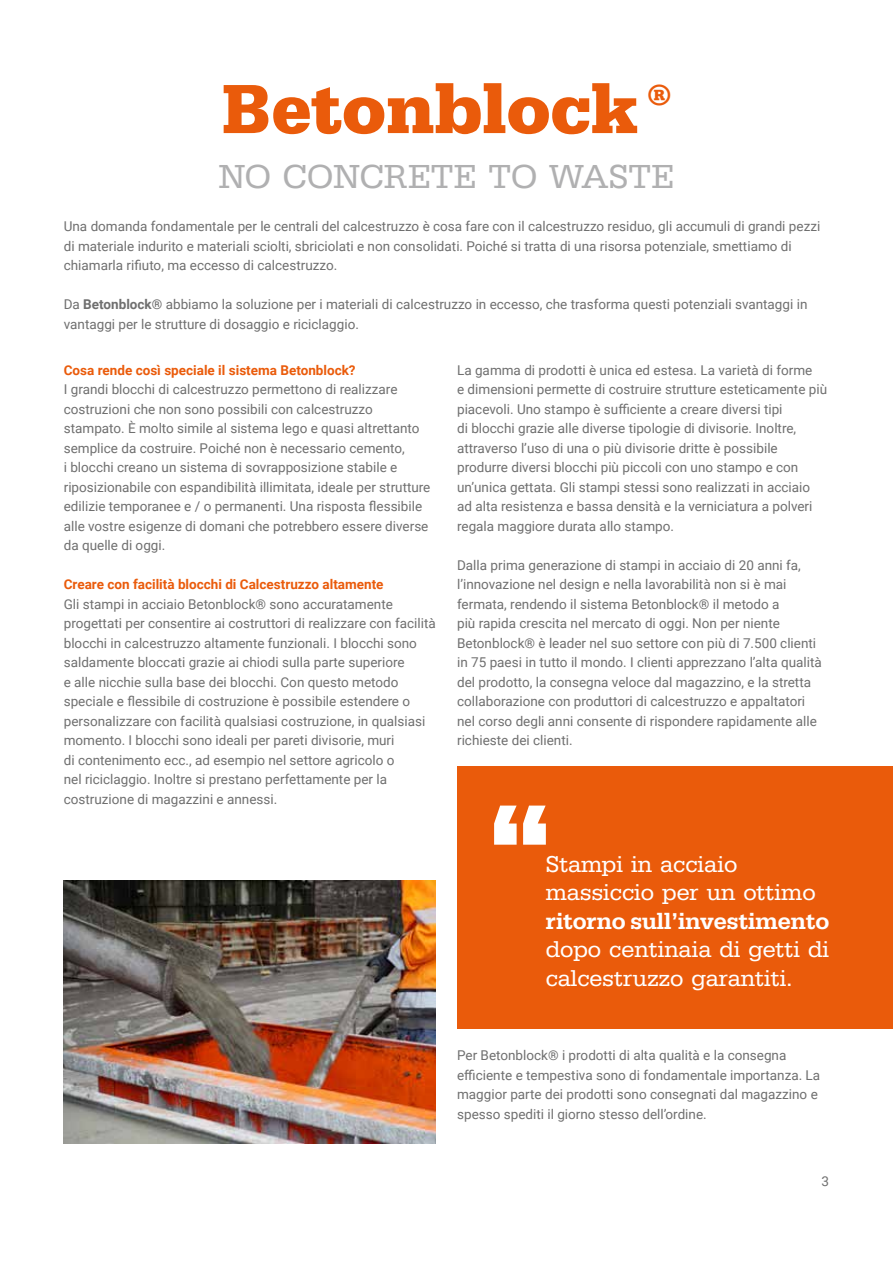
<style>
.page{position:relative;width:893px;height:1263px;background:#fff}
.page>*{position:absolute;margin:0;border:0;box-sizing:border-box;transform-origin:0 0}
.t1{font:700 131.7px "Egyptienne URW";color:#fff}
.t2{font:700 72px "Egyptienne URW";color:#ea5b0b}
.t3{font:34.5px "Egyptienne URW";color:#b0b0b1}
.t4{font:700 30px "Egyptienne URW";color:#ea5b0b}
.t5{font:23.7px/28.5px "Egyptienne URW";color:#fff}
.t6{font:500 23.7px "Egyptienne URW";color:#fff}
.t7{font:13.5px/19.5px "Roboto";color:#6f6f6f}
.t8{font:700 13.5px "Roboto";color:#ea5b0b}
.s1{font-weight:700}
</style>
<div class="page">
<div style="left:457px;top:767px;width:436px;height:262px;background:#ea5b0b"></div>
<img style="left:64px;top:880px;width:372px;height:264px">
<h2 class="t2" style="left:221px;top:66px;width:419px">Betonblock</h2>
<h3 class="t3" style="left:219px;top:156px;width:457px">NO CONCRETE TO WASTE</h3>
<h3 class="t4" style="left:647px;top:77px;width:25px">®</h3>
<p class="t7" style="left:64px;top:216px;width:758px">Una domanda fondamentale per le centrali del calcestruzzo è cosa fare con il calcestruzzo residuo, gli accumuli di grandi pezzi di materiale indurito e materiali sciolti, sbriciolati e non consolidati. Poiché si tratta di una risorsa potenziale, smettiamo di chiamarla rifiuto, ma eccesso di calcestruzzo.</p>
<p class="t7" style="left:64px;top:294px;width:745px">Da <span class="s1">Betonblock®</span> abbiamo la soluzione per i materiali di calcestruzzo in eccesso, che trasforma questi potenziali svantaggi in vantaggi per le strutture di dosaggio e riciclaggio.</p>
<p class="t8" style="left:64px;top:361px;width:293px">Cosa rende così speciale il sistema Betonblock?</p>
<p class="t7" style="left:64px;top:379px;width:368px">I grandi blocchi di calcestruzzo permettono di realizzare costruzioni che non sono possibili con calcestruzzo stampato. È molto simile al sistema lego e quasi altrettanto semplice da costruire. Poiché non è necessario cemento,<br>i blocchi creano un sistema di sovrapposizione stabile e riposizionabile con espandibilità illimitata, ideale per strutture edilizie temporanee e / o permanenti. Una risposta flessibile alle vostre esigenze di domani che potrebbero essere diverse da quelle di oggi.</p>
<p class="t8" style="left:64px;top:575px;width:321px">Creare con facilità blocchi di Calcestruzzo altamente</p>
<p class="t7" style="left:64px;top:594px;width:373px">Gli stampi in acciaio Betonblock® sono accuratamente progettati per consentire ai costruttori di realizzare con facilità blocchi in calcestruzzo altamente funzionali. I blocchi sono saldamente bloccati grazie ai chiodi sulla parte superiore<br>e alle nicchie sulla base dei blocchi. Con questo metodo speciale e flessibile di costruzione è possibile estendere o personalizzare con facilità qualsiasi costruzione, in qualsiasi momento. I blocchi sono ideali per pareti divisorie, muri<br>di contenimento ecc., ad esempio nel settore agricolo o<br>nel riciclaggio. Inoltre si prestano perfettamente per la costruzione di magazzini e annessi.</p>
<p class="t7" style="left:457px;top:360px;width:372px">La gamma di prodotti è unica ed estesa. La varietà di forme<br>e dimensioni permette di costruire strutture esteticamente più piacevoli. Uno stampo è sufficiente a creare diversi tipi<br>di blocchi grazie alle diverse tipologie di divisorie. Inoltre, attraverso l’uso di una o più divisorie dritte è possibile produrre diversi blocchi più piccoli con uno stampo e con un’unica gettata. Gli stampi stessi sono realizzati in acciaio ad alta resistenza e bassa densità e la verniciatura a polveri regala maggiore durata allo stampo.</p>
<p class="t7" style="left:457px;top:555px;width:366px">Dalla prima generazione di stampi in acciaio di 20 anni fa, l’innovazione nel design e nella lavorabilità non si è mai fermata, rendendo il sistema Betonblock® il metodo a<br>più rapida crescita nel mercato di oggi. Non per niente Betonblock® è leader nel suo settore con più di 7.500 clienti in 75 paesi in tutto il mondo. I clienti apprezzano l’alta qualità del prodotto, la consegna veloce dal magazzino, e la stretta collaborazione con produttori di calcestruzzo e appaltatori nel corso degli anni consente di rispondere rapidamente alle richieste dei clienti.</p>
<h1 class="t1" style="left:488px;top:771px;width:65px">“</h1>
<h3 class="t5" style="left:546px;top:850px;width:271px">Stampi in acciaio massiccio per un ottimo</h3>
<h3 class="t6" style="left:546px;top:907px;width:285px">ritorno sull’investimento</h3>
<h3 class="t5" style="left:546px;top:936px;width:285px">dopo centinaia di getti di calcestruzzo garantiti.</h3>
<p class="t7" style="left:457px;top:1045px;width:365px">Per Betonblock® i prodotti di alta qualità e la consegna efficiente e tempestiva sono di fondamentale importanza. La maggior parte dei prodotti sono consegnati dal magazzino e spesso spediti il giorno stesso dell’ordine.</p>
<p class="t7" style="left:822px;top:1171px;width:9px">3</p>
</div>
